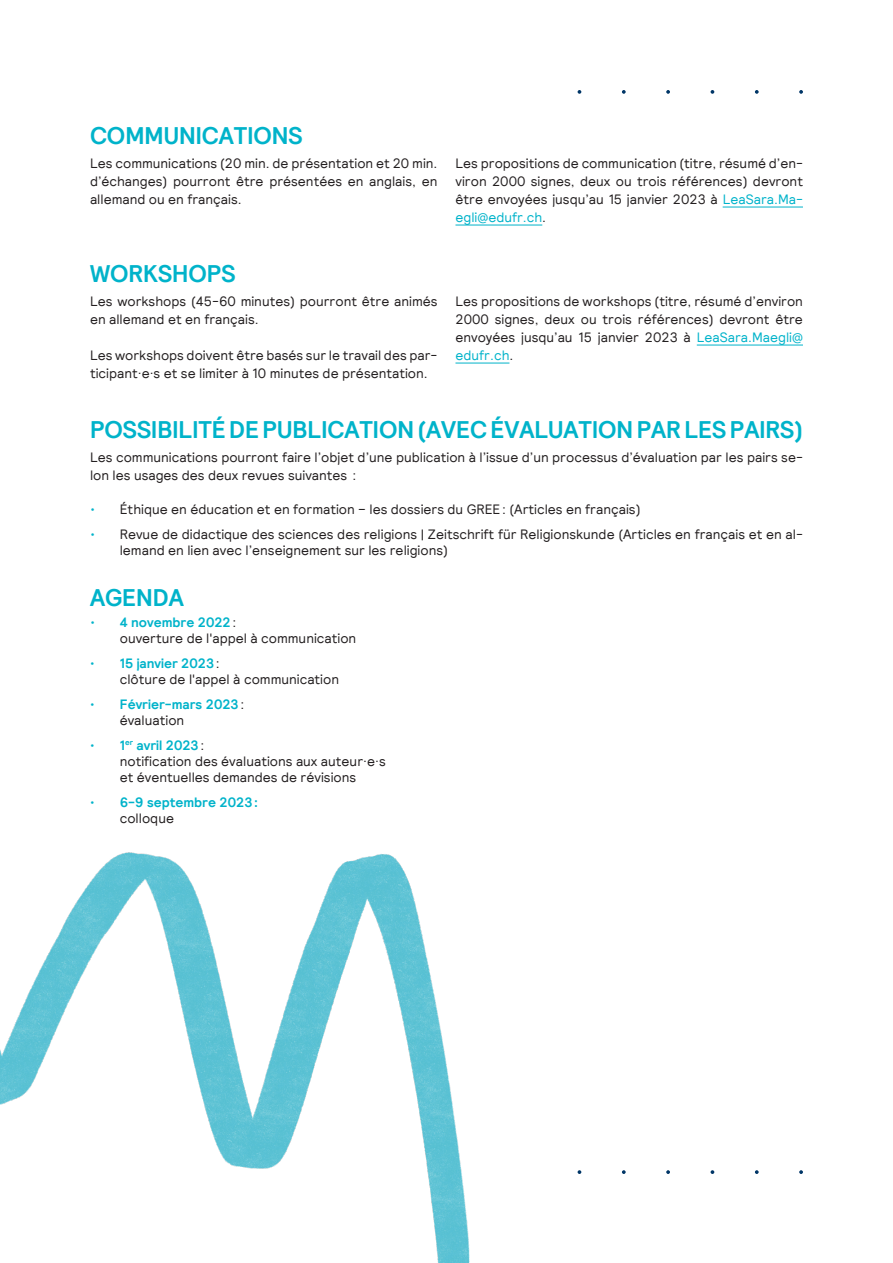
<style>
.page{position:relative;width:893px;height:1263px;background:#fff}
.page>*{position:absolute;margin:0;border:0;box-sizing:border-box;transform-origin:0 0}
.t1{font:700 24px "Relative";color:#00b3ca}
.t2{font:13.5px/18px "Relative";color:#231f20}
.t3{font:700 13.5px/16.2px "Relative";color:#00b3ca}
.s1{color:#00b3ca}
.s2{font-weight:700;color:#00b3ca}
.s3{font-weight:400}
.s4{font-weight:400;color:#231f20}
</style>
<div class="page">
<svg style="left:578px;top:90px;width:3px;height:4px"></svg>
<svg style="left:622px;top:90px;width:4px;height:4px"></svg>
<svg style="left:666px;top:90px;width:4px;height:4px"></svg>
<svg style="left:711px;top:90px;width:3px;height:4px"></svg>
<svg style="left:755px;top:90px;width:4px;height:4px"></svg>
<svg style="left:799px;top:90px;width:4px;height:4px"></svg>
<svg style="left:578px;top:1170px;width:3px;height:4px"></svg>
<svg style="left:622px;top:1170px;width:4px;height:4px"></svg>
<svg style="left:666px;top:1170px;width:4px;height:4px"></svg>
<svg style="left:711px;top:1170px;width:3px;height:4px"></svg>
<svg style="left:755px;top:1170px;width:4px;height:4px"></svg>
<svg style="left:799px;top:1170px;width:4px;height:4px"></svg>
<hr style="left:723px;top:207px;width:80px;height:1px;background:#00b3ca">
<hr style="left:455px;top:225px;width:87px;height:1px;background:#00b3ca">
<hr style="left:697px;top:345px;width:106px;height:1px;background:#00b3ca">
<hr style="left:455px;top:363px;width:54px;height:1px;background:#00b3ca">
<img style="left:0;top:852px;width:470px;height:411px">
<h1 class="t1" style="left:90px;top:125px;width:214px">COMMUNICATIONS</h1>
<p class="t2" style="left:90px;top:155px;width:349px;text-align:justify">Les communications (20 min. de présentation et 20 min. d’échanges) pourront être présentées en anglais, en allemand ou en français.</p>
<p class="t2" style="left:455px;top:155px;width:349px;text-align:justify">Les propositions de communication (titre, résumé d’en&shy;viron 2000 signes, deux ou trois références) devront être envoyées jusqu’au 15 janvier 2023 à <span class="s1">LeaSara.Ma&shy;egli@edufr.ch</span>.</p>
<h1 class="t1" style="left:90px;top:263px;width:147px">WORKSHOPS</h1>
<p class="t2" style="left:90px;top:293px;width:349px">Les workshops (45-60 minutes) pourront être animés en allemand et en français.</p>
<p class="t2" style="left:90px;top:347px;width:349px">Les workshops doivent être basés sur le travail des par&shy;ticipant·e·s et se limiter à 10 minutes de présentation.</p>
<p class="t2" style="left:455px;top:293px;width:349px;text-align:justify">Les propositions de workshops (titre, résumé d’environ 2000 signes, deux ou trois références) devront être envoyées jusqu’au 15 janvier 2023 à <span class="s1">LeaSara.Maegli@ edufr.ch</span>.</p>
<h1 class="t1" style="left:90px;top:419px;width:714px">POSSIBILITÉ DE PUBLICATION (AVEC ÉVALUATION PAR LES PAIRS)</h1>
<p class="t2" style="left:90px;top:449px;width:714px">Les communications pourront faire l’objet d’une publication à l’issue d’un processus d’évaluation par les pairs se&shy;lon les usages des deux revues suivantes :</p>
<p class="t2" style="left:90px;top:501px;width:552px"><span class="s1">•</span> Éthique en éducation et en formation – les dossiers du GREE: (Articles en français)</p>
<p class="t2" style="left:120px;top:527px;width:685px;line-height:16.2px;text-indent:-30px"><span class="s1">•</span> Revue de didactique des sciences des religions | Zeitschrift für Religionskunde (Articles en français et en al&shy;lemand en lien avec l’enseignement sur les religions)</p>
<h1 class="t1" style="left:90px;top:587px;width:95px">AGENDA</h1>
<p class="t2" style="left:120px;top:615px;width:238px;line-height:16.2px;text-indent:-30px"><span class="s1">•</span> <span class="s2">4 novembre 2022</span>:<br>ouverture de l'appel à communication</p>
<p class="t2" style="left:120px;top:655px;width:221px;line-height:16.2px;text-indent:-30px"><span class="s1">•</span> <span class="s2">15 janvier 2023</span>:<br>clôture de l'appel à communication</p>
<p class="t3" style="left:120px;top:696px;width:126px;text-indent:-30px"><span class="s3">•</span> Février-mars 2023<span class="s4">: évaluation</span></p>
<p class="t2" style="left:120px;top:737px;width:267px;line-height:16.2px;text-indent:-30px"><span class="s1">•</span> <span class="s2">1</span><sup>er</sup> <span class="s2">avril 2023</span>:<br>notification des évaluations aux auteur·e·s et éventuelles demandes de révisions</p>
<p class="t3" style="left:120px;top:794px;width:140px;text-indent:-30px"><span class="s3">•</span> 6-9 septembre 2023: <span class="s4">colloque</span></p>
</div>
